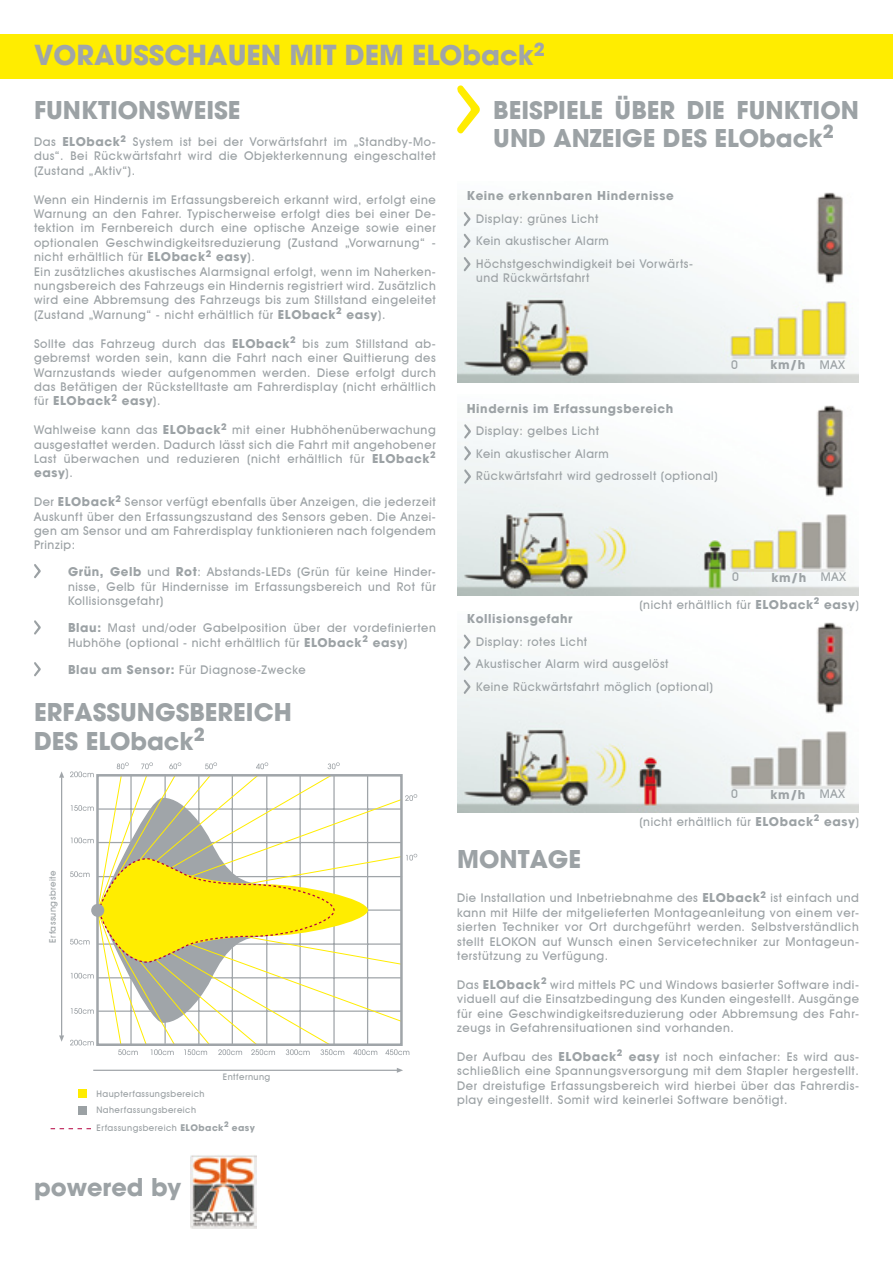
<style>
.page{position:relative;width:893px;height:1263px;background:#fff}
.page>*{position:absolute;margin:0;border:0;box-sizing:border-box;transform-origin:0 0}
.t1{font:700 27px "Avant Garde";color:#a0a5a9}
.t2{font:700 24px/28.8px "Avant Garde";color:#9ca2a5}
.t3{font:500 12px/14.4px "Avant Garde IT Cby BT";letter-spacing:.05em;color:#9ca2a5;text-align:justify}
.t4{font:700 12px "Avant Garde";letter-spacing:.05em;color:#9ca2a5}
.t5{font:500 9px/16.5px "Avant Garde IT Cby BT";letter-spacing:.05em;color:#9ca2a5}
.t6{font:700 9px "Avant Garde";color:#9ca2a5}
.t7{font:700 7.5px "Avant Garde";color:#9ca2a5}
.s1{font-family:"Avant Garde";font-weight:700}
.s2{font-family:"Avant Garde IT Cby BT";font-weight:500}
</style>
<div class="page">
<div style="left:0;top:34px;width:893px;height:45px;background:#ffed00"></div>
<img style="left:191px;top:1155px;width:65px;height:74px">
<img style="left:457px;top:192px;width:402px;height:191px">
<img style="left:457px;top:405px;width:402px;height:190px">
<img style="left:457px;top:622px;width:402px;height:190px">
<svg style="left:457px;top:85px;width:23px;height:49px"></svg>
<svg style="left:463px;top:212px;width:8px;height:14px"></svg>
<svg style="left:463px;top:233px;width:8px;height:15px"></svg>
<svg style="left:463px;top:257px;width:8px;height:14px"></svg>
<svg style="left:464px;top:424px;width:7px;height:15px"></svg>
<svg style="left:464px;top:446px;width:7px;height:14px"></svg>
<svg style="left:464px;top:469px;width:7px;height:15px"></svg>
<svg style="left:463px;top:634px;width:8px;height:15px"></svg>
<svg style="left:463px;top:656px;width:8px;height:15px"></svg>
<svg style="left:463px;top:679px;width:8px;height:15px"></svg>
<svg style="left:34px;top:564px;width:7px;height:14px"></svg>
<svg style="left:34px;top:620px;width:7px;height:15px"></svg>
<svg style="left:34px;top:662px;width:7px;height:14px"></svg>
<svg style="left:70px;top:1040px;width:24px;height:5px"></svg>
<svg style="left:118px;top:1049px;width:20px;height:6px"></svg>
<svg style="left:151px;top:1049px;width:23px;height:6px"></svg>
<svg style="left:184px;top:1049px;width:23px;height:6px"></svg>
<svg style="left:218px;top:1049px;width:24px;height:6px"></svg>
<svg style="left:251px;top:1049px;width:24px;height:6px"></svg>
<svg style="left:286px;top:1049px;width:24px;height:6px"></svg>
<svg style="left:320px;top:1049px;width:24px;height:6px"></svg>
<svg style="left:353px;top:1049px;width:24px;height:6px"></svg>
<svg style="left:385px;top:1049px;width:24px;height:6px"></svg>
<hr style="left:93px;top:1070px;width:304px;height:1px;background:#a0a5a9">
<svg style="left:397px;top:1068px;width:6px;height:5px"></svg>
<hr style="left:61px;top:777px;width:1px;height:259px;background:#a0a5a9">
<svg style="left:59px;top:771px;width:5px;height:7px"></svg>
<svg style="left:59px;top:1035px;width:5px;height:7px"></svg>
<svg style="left:405px;top:794px;width:12px;height:7px"></svg>
<svg style="left:406px;top:854px;width:11px;height:6px"></svg>
<svg style="left:116px;top:778px;width:283px;height:264px"></svg>
<div style="left:96px;top:774px;width:307px;height:272px;border:3px solid #a0a5a9"></div>
<svg style="left:70px;top:762px;width:298px;height:261px"></svg>
<div style="left:91px;top:904px;width:13px;height:13px;background:#a0a5a9;border-radius:50%"></div>
<div style="left:78px;top:1089px;width:8px;height:9px;background:#ffec00"></div>
<div style="left:78px;top:1106px;width:8px;height:8px;background:#9ba1a4"></div>
<svg style="left:51px;top:1128px;width:40px;height:1px"></svg>
<h1 class="t1" style="left:34px;top:38px;width:512px">VORAUSSCHAUEN MIT DEM ELOback<sup>2</sup></h1>
<h2 class="t2" style="left:34px;top:96px;width:208px">FUNKTIONSWEISE</h2>
<p class="t3" style="left:34px;top:134px;width:403px">Das <span class="s1">ELOback</span><sup>2</sup> System ist bei der Vorwärtsfahrt im „Standby-Mo&shy;dus“. Bei Rückwärtsfahrt wird die Objekterkennung eingeschaltet (Zustand „Aktiv“).</p>
<p class="t3" style="left:34px;top:192px;width:403px;text-align:left">Wenn ein Hindernis im Erfassungsbereich erkannt wird, erfolgt eine Warnung an den Fahrer. Typischerweise erfolgt dies bei einer De&shy;tektion im Fernbereich durch eine optische Anzeige sowie einer optionalen Geschwindigkeitsreduzierung (Zustand „Vorwarnung“ - nicht erhältlich für <span class="s1">ELOback</span><sup>2</sup> <span class="s1">easy</span>).<br>Ein zusätzliches akustisches Alarmsignal erfolgt, wenn im Naherken&shy;nungsbereich des Fahrzeugs ein Hindernis registriert wird. Zusätzlich wird eine Abbremsung des Fahrzeugs bis zum Stillstand eingeleitet (Zustand „Warnung“ - nicht erhältlich für <span class="s1">ELOback</span><sup>2</sup> <span class="s1">easy</span>).</p>
<p class="t3" style="left:34px;top:336px;width:403px">Sollte das Fahrzeug durch das <span class="s1">ELOback</span><sup>2</sup> bis zum Stillstand ab&shy;gebremst worden sein, kann die Fahrt nach einer Quittierung des Warnzustands wieder aufgenommen werden. Diese erfolgt durch das Betätigen der Rückstelltaste am Fahrerdisplay (nicht erhältlich</p>
<p class="t4" style="left:34px;top:393px;width:128px"><span class="s2">für</span> ELOback<sup>2</sup> easy<span class="s2">).</span></p>
<p class="t3" style="left:34px;top:422px;width:403px">Wahlweise kann das <span class="s1">ELOback</span><sup>2</sup> mit einer Hubhöhenüberwachung ausgestattet werden. Dadurch lässt sich die Fahrt mit angehobener Last überwachen und reduzieren (nicht erhältlich für <span class="s1">ELOback</span><sup>2</sup></p>
<p class="t4" style="left:34px;top:465px;width:40px">easy<span class="s2">).</span></p>
<p class="t3" style="left:34px;top:494px;width:403px">Der <span class="s1">ELOback</span><sup>2</sup> Sensor verfügt ebenfalls über Anzeigen, die jederzeit Auskunft über den Erfassungszustand des Sensors geben. Die Anzei&shy;gen am Sensor und am Fahrerdisplay funktionieren nach folgendem Prinzip:</p>
<p class="t3" style="left:68px;top:565px;width:369px"><span class="s1">Grün, Gelb</span> und <span class="s1">Rot</span>: Abstands-LEDs (Grün für keine Hinder&shy;nisse, Gelb für Hindernisse im Erfassungsbereich und Rot für Kollisionsgefahr)</p>
<p class="t3" style="left:68px;top:621px;width:369px"><span class="s1">Blau:</span> Mast und/oder Gabelposition über der vordefinierten<br>Hubhöhe (optional - nicht erhältlich für <span class="s1">ELOback</span><sup>2</sup> <span class="s1">easy</span>)</p>
<p class="t3" style="left:68px;top:662px;width:239px"><span class="s1">Blau am Sensor:</span> Für Diagnose-Zwecke</p>
<h2 class="t2" style="left:34px;top:698px;width:259px">ERFASSUNGSBEREICH<br>DES ELOback<sup>2</sup></h2>
<p class="t5" style="left:44px;top:943px;width:73px;rotate:-90deg">Erfassungsbreite</p>
<p class="t5" style="left:97px;top:1085px;width:110px">Haupterfassungsbereich<br>Naherfassungsbereich</p>
<p class="t5" style="left:223px;top:1068px;width:49px">Entfernung</p>
<p class="t7" style="left:224px;top:1119px;width:6px">2</p>
<p class="t5" style="left:97px;top:1120px;width:129px">Erfassungsbereich <span class="s1">ELOback</span></p>
<p class="t6" style="left:232px;top:1122px;width:25px">easy</p>
<h2 class="t2" style="left:34px;top:1173px;width:149px">powered by</h2>
<h2 class="t2" style="left:493px;top:95px;width:367px">BEISPIELE ÜBER DIE FUNKTION<br>UND ANZEIGE DES ELOback<sup>2</sup></h2>
<p class="t4" style="left:467px;top:188px;width:208px">Keine erkennbaren Hindernisse</p>
<p class="t3" style="left:476px;top:207px;width:218px;line-height:22.5px;text-align:left">Display: grünes Licht<br>Kein akustischer Alarm<br>Höchstgeschwindigkeit bei Vorwärts-</p>
<p class="t3" style="left:476px;top:271px;width:115px">und Rückwärtsfahrt</p>
<p class="t4" style="left:467px;top:401px;width:208px">Hindernis im Erfassungsbereich</p>
<p class="t3" style="left:476px;top:420px;width:243px;line-height:22.5px;text-align:left">Display: gelbes Licht<br>Kein akustischer Alarm<br>Rückwärtsfahrt wird gedrosselt (optional)</p>
<p class="t3" style="left:731px;top:357px;width:8px">0</p>
<p class="t3" style="left:820px;top:357px;width:27px">MAX</p>
<p class="t4" style="left:771px;top:357px;width:36px">km/h</p>
<p class="t3" style="left:732px;top:570px;width:8px">0</p>
<p class="t4" style="left:772px;top:570px;width:76px">km/h <span class="s2">MAX</span></p>
<p class="t3" style="left:639px;top:597px;width:221px">(nicht erhältlich für <span class="s1">ELOback</span><sup>2</sup> <span class="s1">easy</span>)</p>
<p class="t4" style="left:467px;top:611px;width:107px">Kollisionsgefahr</p>
<p class="t3" style="left:476px;top:630px;width:238px;line-height:22.5px;text-align:left">Display: rotes Licht<br>Akustischer Alarm wird ausgelöst<br>Keine Rückwärtsfahrt möglich (optional)</p>
<p class="t3" style="left:731px;top:786px;width:8px">0</p>
<p class="t3" style="left:820px;top:786px;width:27px">MAX</p>
<p class="t4" style="left:771px;top:786px;width:36px">km/h</p>
<h2 class="t2" style="left:457px;top:844px;width:125px">MONTAGE</h2>
<p class="t3" style="left:639px;top:814px;width:221px">(nicht erhältlich für <span class="s1">ELOback</span><sup>2</sup> <span class="s1">easy</span>)</p>
<p class="t3" style="left:457px;top:891px;width:403px">Die Installation und Inbetriebnahme des <span class="s1">ELOback</span><sup>2</sup> ist einfach und kann mit Hilfe der mitgelieferten Montageanleitung von einem ver&shy;sierten Techniker vor Ort durchgeführt werden. Selbstverständlich stellt ELOKON auf Wunsch einen Servicetechniker zur Montageun&shy;terstützung zu Verfügung.</p>
<p class="t3" style="left:457px;top:977px;width:403px">Das <span class="s1">ELOback</span><sup>2</sup> wird mittels PC und Windows basierter Software indi&shy;viduell auf die Einsatzbedingung des Kunden eingestellt. Ausgänge für eine Geschwindigkeitsreduzierung oder Abbremsung des Fahr&shy;zeugs in Gefahrensituationen sind vorhanden.</p>
<p class="t3" style="left:457px;top:1049px;width:403px">Der Aufbau des <span class="s1">ELOback</span><sup>2</sup> <span class="s1">easy</span> ist noch einfacher: Es wird aus&shy;schließlich eine Spannungsversorgung mit dem Stapler hergestellt.<br>Der dreistufige Erfassungsbereich wird hierbei über das Fahrerdis&shy;play eingestellt. Somit wird keinerlei Software benötigt.</p>
</div>
